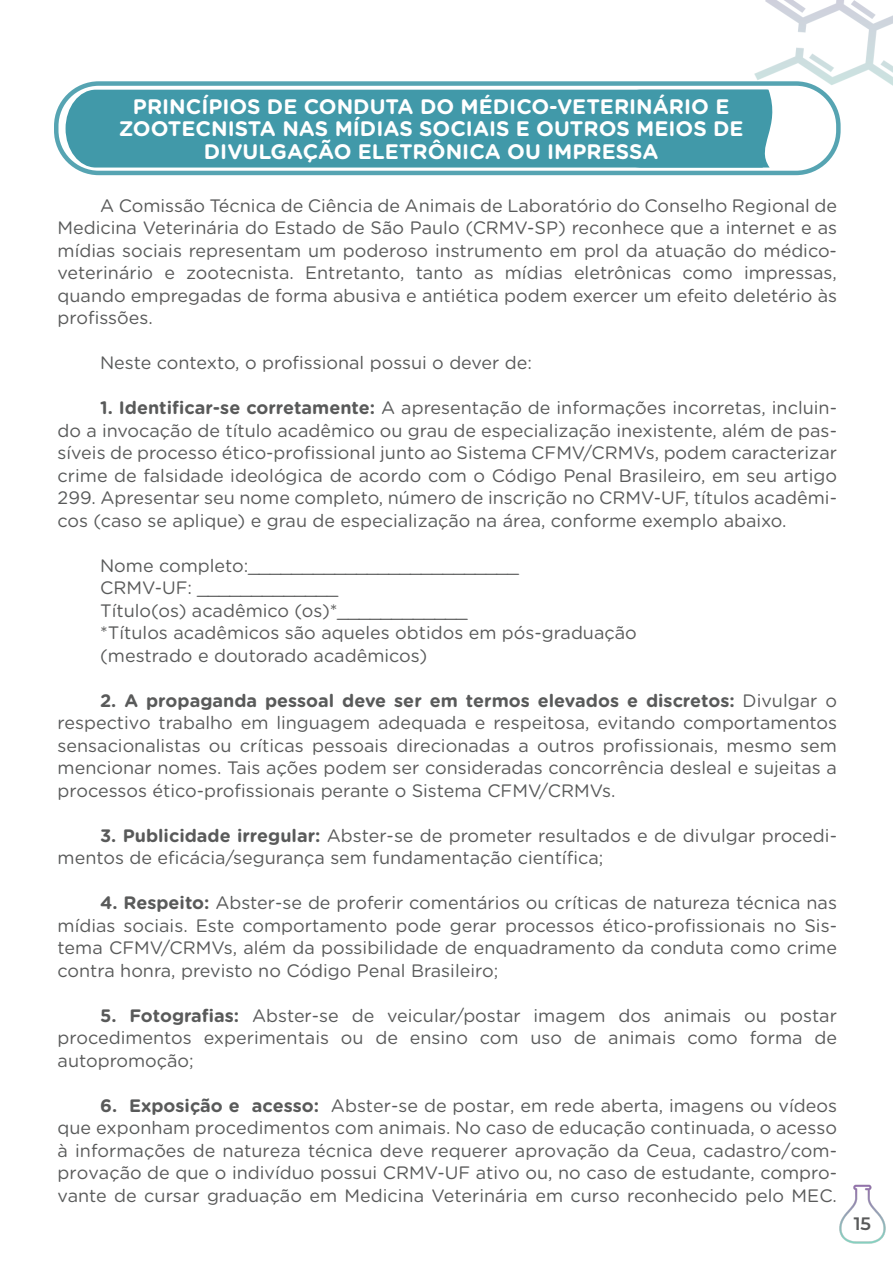
<style>
.page{position:relative;width:893px;height:1263px;background:#fff}
.page>*{position:absolute;margin:0;border:0;box-sizing:border-box;transform-origin:0 0}
.t1{font:700 21px/22.5px "Gotham Rounded";color:#fff;text-align:center}
.t2{font:18px/22.5px "Gotham Rounded";color:#595a5a;text-align:justify}
.t3{font:600 18px "Montserrat";color:#595a5a}
.s1{font-weight:700}
</style>
<div class="page">
<img style="left:839px;top:1184px;width:47px;height:60px">
<img style="left:733px;top:0;width:160px;height:140px">
<svg style="left:768px;top:90px;width:14px;height:78px"></svg>
<div style="left:66px;top:90px;width:702px;height:78px;background:#4199a9"></div>
<div style="left:54px;top:81px;width:787px;height:94px;border:4px solid #4199a9;border-radius:43px"></div>
<p class="t1" style="left:119px;top:94px;width:626px">PRINCÍPIOS DE CONDUTA DO MÉDICO-VETERINÁRIO E<br>ZOOTECNISTA NAS MÍDIAS SOCIAIS E OUTROS MEIOS DE<br>DIVULGAÇÃO ELETRÔNICA OU IMPRESSA</p>
<p class="t2" style="left:58px;top:193px;width:781px;text-indent:43px">A Comissão Técnica de Ciência de Animais de Laboratório do Conselho Regional de Medicina Veterinária do Estado de São Paulo (CRMV-SP) reconhece que a internet e as mídias sociais representam um poderoso instrumento em prol da atuação do médico&shy;veterinário e zootecnista. Entretanto, tanto as mídias eletrônicas como impressas, quando empregadas de forma abusiva e antiética podem exercer um efeito deletério às profissões.</p>
<p class="t2" style="left:100px;top:351px;width:433px">Neste contexto, o profissional possui o dever de:</p>
<p class="t2" style="left:58px;top:396px;width:781px;text-indent:43px"><span class="s1">1. Identificar-se corretamente:</span> A apresentação de informações incorretas, incluin&shy;do a invocação de título acadêmico ou grau de especialização inexistente, além de pas&shy;síveis de processo ético-profissional junto ao Sistema CFMV/CRMVs, podem caracterizar crime de falsidade ideológica de acordo com o Código Penal Brasileiro, em seu artigo 299. Apresentar seu nome completo, número de inscrição no CRMV-UF, títulos acadêmi&shy;cos (caso se aplique) e grau de especialização na área, conforme exemplo abaixo.</p>
<p class="t2" style="left:100px;top:553px;width:420px">Nome completo:_________________________</p>
<p class="t2" style="left:100px;top:576px;width:239px">CRMV-UF: _____________</p>
<p class="t2" style="left:100px;top:598px;width:369px">Título(os) acadêmico (os)*____________</p>
<p class="t2" style="left:100px;top:621px;width:538px">*Títulos acadêmicos são aqueles obtidos em pós-graduação</p>
<p class="t2" style="left:100px;top:643px;width:329px">(mestrado e doutorado acadêmicos)</p>
<p class="t2" style="left:58px;top:688px;width:781px;text-indent:43px"><span class="s1">2. A propaganda pessoal deve ser em termos elevados e discretos:</span> Divulgar o respectivo trabalho em linguagem adequada e respeitosa, evitando comportamentos sensacionalistas ou críticas pessoais direcionadas a outros profissionais, mesmo sem mencionar nomes. Tais ações podem ser consideradas concorrência desleal e sujeitas a processos ético-profissionais perante o Sistema CFMV/CRMVs.</p>
<p class="t2" style="left:58px;top:823px;width:781px;text-indent:43px"><span class="s1">3. Publicidade irregular:</span> Abster-se de prometer resultados e de divulgar procedi&shy;mentos de eficácia/segurança sem fundamentação científica;</p>
<p class="t2" style="left:58px;top:891px;width:781px;text-indent:43px"><span class="s1">4. Respeito:</span> Abster-se de proferir comentários ou críticas de natureza técnica nas mídias sociais. Este comportamento pode gerar processos ético-profissionais no Sis&shy;tema CFMV/CRMVs, além da possibilidade de enquadramento da conduta como crime contra honra, previsto no Código Penal Brasileiro;</p>
<p class="t2" style="left:58px;top:1003px;width:781px;text-indent:43px"><span class="s1">5. Fotografias:</span> Abster-se de veicular/postar imagem dos animais ou postar procedimentos experimentais ou de ensino com uso de animais como forma de autopromoção;</p>
<p class="t2" style="left:58px;top:1093px;width:781px;text-indent:43px"><span class="s1">6. Exposição e acesso:</span> Abster-se de postar, em rede aberta, imagens ou vídeos que exponham procedimentos com animais. No caso de educação continuada, o acesso à informações de natureza técnica deve requerer aprovação da Ceua, cadastro/com&shy;provação de que o indivíduo possui CRMV-UF ativo ou, no caso de estudante, compro&shy;vante de cursar graduação em Medicina Veterinária em curso reconhecido pelo MEC.</p>
<p class="t3" style="left:854px;top:1211px;width:19px">15</p>
</div>
